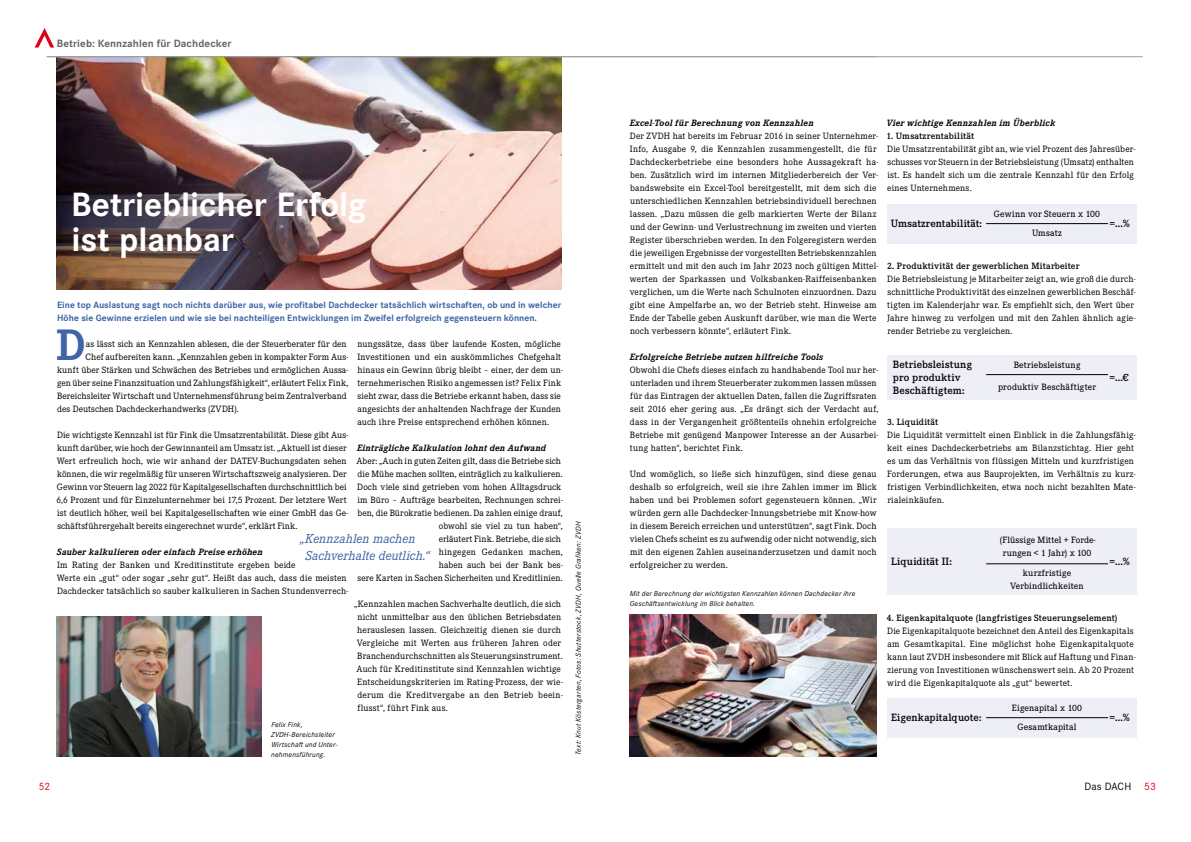
<style>
.page{position:relative;width:1191px;height:842px;background:#fff}
.page>*{position:absolute;margin:0;border:0;box-sizing:border-box;transform-origin:0 0}
.t1{font:700 45.8px "Corporate E Pro";color:#3e65a5}
.t2{font:700 35px/35px "Corporate S Pro";letter-spacing:-.005em;color:#fff}
.t3{font:italic 13.5px/17px "Corporate E Pro";color:#3e65a5}
.t4{font:600 11px/13px "Corporate E Pro";letter-spacing:.015em;color:#000}
.t5{font:700 11px "Corporate S Pro";letter-spacing:.005em;color:#646567}
.t6{font:11px "Corporate S Pro";letter-spacing:.005em;color:#000}
.t7{font:11px "Corporate S Pro";color:#e2001a}
.t8{font:9.5px/13px "Corporate E Pro";letter-spacing:.01em;color:#000}
.t9{font:700 9.5px/13px "Corporate S Pro";letter-spacing:.005em;color:#3e65a5}
.t10{font:italic 700 9.5px "Corporate E Pro";letter-spacing:.015em;color:#000}
.t11{font:500 9.5px/13px "Corporate E Pro";letter-spacing:.02em;color:#000}
.t12{font:600 9.5px "Corporate E Pro";letter-spacing:.015em;color:#000}
.t13{font:italic 7.5px/10px "Corporate S Pro";letter-spacing:.025em;color:#000}
.s1{color:#e2001a}
</style>
<div class="page">
<img style="left:57px;top:57px;width:504px;height:232px">
<img style="left:629px;top:614px;width:248px;height:143px">
<img style="left:57px;top:617px;width:204px;height:140px">
<svg style="left:35px;top:28px;width:19px;height:20px"></svg>
<hr style="left:47px;top:56px;width:1095px;height:1px;background:#9c9e9f">
<div style="left:887px;top:204px;width:249px;height:39px;background:#eeeef6"></div>
<hr style="left:986px;top:223px;width:122px;height:1px;background:#000">
<div style="left:887px;top:355px;width:249px;height:44px;background:#eeeef6"></div>
<hr style="left:986px;top:374px;width:122px;height:1px;background:#000">
<div style="left:887px;top:528px;width:249px;height:66px;background:#eeeef6"></div>
<hr style="left:986px;top:563px;width:122px;height:1px;background:#000">
<div style="left:887px;top:698px;width:249px;height:39px;background:#eeeef6"></div>
<hr style="left:986px;top:717px;width:122px;height:1px;background:#000">
<p class="t5" style="left:57px;top:35px;width:176px">Betrieb: Kennzahlen für Dachdecker</p>
<h2 class="t2" style="left:71px;top:184px;width:297px">Betrieblicher Erfolg ist planbar</h2>
<p class="t9" style="left:57px;top:298px;width:505px">Eine top Auslastung sagt noch nichts darüber aus, wie profitabel Dachdecker tatsächlich wirtschaften, ob und in welcher<br>Höhe sie Gewinne erzielen und wie sie bei nachteiligen Entwicklungen im Zweifel erfolgreich gegensteuern können.</p>
<h1 class="t1" style="left:56px;top:313px;width:31px">D</h1>
<p class="t8" style="left:86px;top:337px;width:262px">as lässt sich an Kennzahlen ablesen, die der Steuerberater für den</p>
<p class="t8" style="left:357px;top:337px;width:207px">nungssätze, dass über laufende Kosten, mögliche Investitionen und ein auskömmliches Chefgehalt hinaus ein Gewinn übrig bleibt – einer, der dem un&shy;ternehmerischen Risiko angemessen ist? Felix Fink sieht zwar, dass die Betriebe erkannt haben, dass sie angesichts der anhaltenden Nachfrage der Kunden auch ihre Preise entsprechend erhöhen können.</p>
<p class="t10" style="left:357px;top:441px;width:190px">Einträgliche Kalkulation lohnt den Aufwand</p>
<p class="t8" style="left:356px;top:454px;width:208px;text-align:right">Aber: „Auch in guten Zeiten gilt, dass die Betriebe sich die Mühe machen sollten, einträglich zu kalkulieren.<br>Doch viele sind getrieben vom hohen Alltagsdruck im Büro – Aufträge bearbeiten, Rechnungen schrei&shy;ben, die Bürokratie bedienen. Da zahlen einige drauf, obwohl sie viel zu tun haben“,<br>erläutert Fink. Betriebe, die sich<br>hingegen Gedanken machen,<br>haben auch bei der Bank bes-<br>sere Karten in Sachen Sicherheiten und Kreditlinien.</p>
<p class="t8" style="left:354px;top:597px;width:210px">„Kennzahlen machen Sachverhalte deutlich, die sich nicht unmittelbar aus den üblichen Betriebsdaten herauslesen lassen. Gleichzeitig dienen sie durch Vergleiche mit Werten aus früheren Jahren oder Branchendurchschnitten als Steuerungsinstrument.<br>Auch für Kreditinstitute sind Kennzahlen wichtige Entscheidungskriterien im Rating-Prozess, der wie&shy;derum die Kreditvergabe an den Betrieb beein&shy;flusst“, führt Fink aus.</p>
<p class="t8" style="left:86px;top:350px;width:264px">Chef aufbereiten kann. „Kennzahlen geben in kompakter Form Aus-</p>
<p class="t8" style="left:57px;top:363px;width:293px">kunft über Stärken und Schwächen des Betriebes und ermöglichen Aussa-</p>
<p class="t8" style="left:57px;top:376px;width:293px">gen über seine Finanzsituation und Zahlungsfähigkeit“, erläutert Felix Fink,</p>
<p class="t8" style="left:57px;top:389px;width:291px">Bereichsleiter Wirtschaft und Unternehmensführung beim Zentralverband</p>
<p class="t8" style="left:57px;top:402px;width:183px">des Deutschen Dachdeckerhandwerks (ZVDH).</p>
<p class="t8" style="left:57px;top:428px;width:293px">Die wichtigste Kennzahl ist für Fink die Umsatzrentabilität. Diese gibt Aus&shy;kunft darüber, wie hoch der Gewinnanteil am Umsatz ist. „Aktuell ist dieser Wert erfreulich hoch, wie wir anhand der DATEV-Buchungsdaten sehen können, die wir regelmäßig für unseren Wirtschaftszweig analysieren. Der Gewinn vor Steuern lag 2022 für Kapitalgesellschaften durchschnittlich bei 6,6 Prozent und für Einzelunternehmer bei 17,5 Prozent. Der letztere Wert ist deutlich höher, weil bei Kapitalgesellschaften wie einer GmbH das Ge&shy;schäftsführergehalt bereits eingerechnet wurde“, erklärt Fink.</p>
<p class="t10" style="left:57px;top:545px;width:207px">Sauber kalkulieren oder einfach Preise erhöhen</p>
<p class="t8" style="left:57px;top:558px;width:293px">Im Rating der Banken und Kreditinstitute ergeben beide<br>Werte ein „gut“ oder sogar „sehr gut“. Heißt das auch, dass die meisten<br>Dachdecker tatsächlich so sauber kalkulieren in Sachen Stundenverrech-</p>
<h3 class="t3" style="left:305px;top:528px;width:126px;text-indent:-5px">„Kennzahlen machen<br>Sachverhalte deutlich.“</h3>
<p class="t13" style="left:271px;top:719px;width:68px">Felix Fink,<br>ZVDH-Bereichsleiter<br>Wirtschaft und Unter&shy;nehmensführung.</p>
<p class="t13" style="left:573px;top:755px;width:235px;rotate:-90deg">Text: Knut Köstergarten, Fotos: Shutterstock, ZVDH, Quelle Grafiken: ZVDH</p>
<p class="t10" style="left:629px;top:116px;width:186px">Excel-Tool für Berechnung von Kennzahlen</p>
<p class="t8" style="left:629px;top:129px;width:250px">Der ZVDH hat bereits im Februar 2016 in seiner Unternehmer-Info, Ausgabe 9, die Kennzahlen zusammengestellt, die für Dachdeckerbetriebe eine besonders hohe Aussagekraft ha&shy;ben. Zusätzlich wird im internen Mitgliederbereich der Ver&shy;bandswebsite ein Excel-Tool bereitgestellt, mit dem sich die unterschiedlichen Kennzahlen betriebsindividuell berechnen lassen. „Dazu müssen die gelb markierten Werte der Bilanz und der Gewinn- und Verlustrechnung im zweiten und vierten Register überschrieben werden. In den Folgeregistern werden die jeweiligen Ergebnisse der vorgestellten Betriebskennzahlen ermittelt und mit den auch im Jahr 2023 noch gültigen Mittel&shy;werten der Sparkassen und Volksbanken-Raiffeisenbanken verglichen, um die Werte nach Schulnoten einzuordnen. Dazu gibt eine Ampelfarbe an, wo der Betrieb steht. Hinweise am Ende der Tabelle geben Auskunft darüber, wie man die Werte noch verbessern könnte“, erläutert Fink.</p>
<p class="t10" style="left:629px;top:350px;width:195px">Erfolgreiche Betriebe nutzen hilfreiche Tools</p>
<p class="t8" style="left:630px;top:363px;width:250px">Obwohl die Chefs dieses einfach zu handhabende Tool nur her&shy;unterladen und ihrem Steuerberater zukommen lassen müssen für das Eintragen der aktuellen Daten, fallen die Zugriffsraten seit 2016 eher gering aus. „Es drängt sich der Verdacht auf, dass in der Vergangenheit größtenteils ohnehin erfolgreiche Betriebe mit genügend Manpower Interesse an der Ausarbei&shy;tung hatten“, berichtet Fink.</p>
<p class="t8" style="left:629px;top:467px;width:249px;text-align:justify">Und womöglich, so ließe sich hinzufügen, sind diese genau deshalb so erfolgreich, weil sie ihre Zahlen immer im Blick haben und bei Problemen sofort gegensteuern können. „Wir würden gern alle Dachdecker-Innungsbetriebe mit Know-how in diesem Bereich erreichen und unterstützen“, sagt Fink. Doch vielen Chefs scheint es zu aufwendig oder nicht notwendig, sich mit den eigenen Zahlen auseinanderzusetzen und damit noch erfolgreicher zu werden.</p>
<p class="t13" style="left:629px;top:587px;width:227px">Mit der Berechnung der wichtigsten Kennzahlen können Dachdecker ihre<br>Geschäftsentwicklung im Blick behalten.</p>
<p class="t10" style="left:886px;top:116px;width:170px">Vier wichtige Kennzahlen im Überblick</p>
<p class="t12" style="left:886px;top:129px;width:89px">1. Umsatzrentabilität</p>
<p class="t8" style="left:887px;top:142px;width:250px">Die Umsatzrentabilität gibt an, wie viel Prozent des Jahresüber&shy;schusses vor Steuern in der Betriebsleistung (Umsatz) enthalten ist. Es handelt sich um die zentrale Kennzahl für den Erfolg eines Unternehmens.</p>
<p class="t4" style="left:891px;top:217px;width:92px">Umsatzrentabilität:</p>
<p class="t11" style="left:993px;top:207px;width:108px">Gewinn vor Steuern x 100</p>
<p class="t4" style="left:1109px;top:217px;width:22px">=...%</p>
<p class="t11" style="left:1032px;top:225px;width:31px">Umsatz</p>
<p class="t12" style="left:887px;top:260px;width:194px">2. Produktivität der gewerblichen Mitarbeiter</p>
<p class="t8" style="left:887px;top:272px;width:250px">Die Betriebsleistung je Mitarbeiter zeigt an, wie groß die durch&shy;schnittliche Produktivität des einzelnen gewerblichen Beschäf&shy;tigten im Kalenderjahr war. Es empfiehlt sich, den Wert über Jahre hinweg zu verfolgen und mit den Zahlen ähnlich agie&shy;render Betriebe zu vergleichen.</p>
<p class="t4" style="left:893px;top:357px;width:81px">Betriebsleistung pro produktiv<br>Beschäftigtem:</p>
<p class="t11" style="left:1013px;top:358px;width:68px">Betriebsleistung</p>
<p class="t4" style="left:1109px;top:370px;width:20px">=...€</p>
<p class="t11" style="left:998px;top:380px;width:99px">produktiv Beschäftigter</p>
<p class="t12" style="left:887px;top:416px;width:53px">3. Liquidität</p>
<p class="t8" style="left:887px;top:428px;width:250px">Die Liquidität vermittelt einen Einblick in die Zahlungsfähig&shy;keit eines Dachdeckerbetriebs am Bilanzstichtag. Hier geht es um das Verhältnis von flüssigen Mitteln und kurzfristigen Forderungen, etwa aus Bauprojekten, im Verhältnis zu kurz&shy;fristigen Verbindlichkeiten, etwa noch nicht bezahlten Mate&shy;rialeinkäufen.</p>
<p class="t4" style="left:891px;top:554px;width:62px">Liquidität II:</p>
<p class="t11" style="left:1000px;top:532px;width:97px">(Flüssige Mittel + Forde&shy;rungen &lt; 1 Jahr) x 100</p>
<p class="t4" style="left:1109px;top:554px;width:22px">=...%</p>
<p class="t11" style="left:1010px;top:566px;width:75px;text-align:center">kurzfristige<br>Verbindlichkeiten</p>
<p class="t12" style="left:886px;top:611px;width:232px">4. Eigenkapitalquote (langfristiges Steuerungselement)</p>
<p class="t8" style="left:887px;top:623px;width:250px">Die Eigenkapitalquote bezeichnet den Anteil des Eigenkapitals am Gesamtkapital. Eine möglichst hohe Eigenkapitalquote kann laut ZVDH insbesondere mit Blick auf Haftung und Finan&shy;zierung von Investitionen wünschenswert sein. Ab 20 Prozent wird die Eigenkapitalquote als „gut“ bewertet.</p>
<p class="t4" style="left:891px;top:711px;width:92px">Eigenkapitalquote:</p>
<p class="t11" style="left:1012px;top:701px;width:72px">Eigenapital x 100</p>
<p class="t4" style="left:1109px;top:711px;width:22px">=...%</p>
<p class="t11" style="left:1017px;top:719px;width:61px">Gesamtkapital</p>
<p class="t7" style="left:39px;top:778px;width:13px">52</p>
<p class="t6" style="left:1084px;top:778px;width:73px">Das DACH <span class="s1">53</span></p>
</div>
